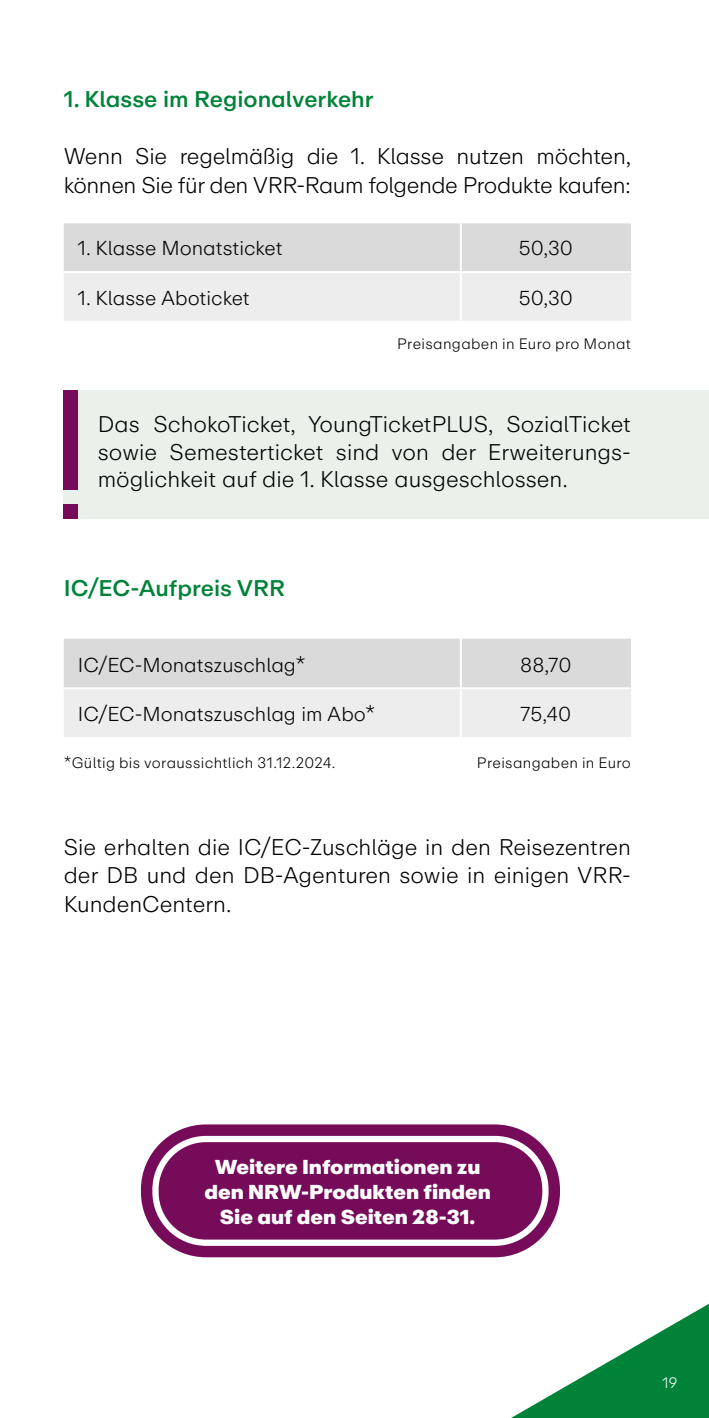
<style>
.page{position:relative;width:709px;height:1418px;background:#fff}
.page>*{position:absolute;margin:0;border:0;box-sizing:border-box;transform-origin:0 0}
.t1{font:300 22.5px/28.8px "ABC Repro";color:#000;text-align:justify}
.t2{font:300 22.5px/28.8px "ABC Repro";letter-spacing:-.02em;color:#000}
.t3{font:500 22.5px "ABC Repro";color:#008339}
.t4{font:300 20px "ABC Repro";color:#000}
.t5{font:900 20px/25px "ABC Repro";color:#fff;text-align:center}
.t6{font:300 15px "ABC Repro";letter-spacing:.02em;color:#000}
.t7{font:300 15px "ABC Repro";color:#fff}
</style>
<div class="page">
<svg style="left:513px;top:1303px;width:196px;height:114px"></svg>
<svg style="left:64px;top:223px;width:567px;height:98px;background:#e3e3e3"></svg>
<hr style="left:460px;top:223px;width:2px;height:48px;background:#fff">
<hr style="left:64px;top:271px;width:397px;height:2px;background:#fff">
<hr style="left:461px;top:271px;width:170px;height:2px;background:#fff">
<hr style="left:460px;top:273px;width:2px;height:48px;background:#fff">
<svg style="left:64px;top:638px;width:567px;height:99px;background:#e3e3e3"></svg>
<hr style="left:460px;top:638px;width:2px;height:49px;background:#fff">
<hr style="left:64px;top:687px;width:397px;height:2px;background:#fff">
<hr style="left:461px;top:687px;width:170px;height:2px;background:#fff">
<hr style="left:460px;top:689px;width:2px;height:48px;background:#fff">
<div style="left:141px;top:1124px;width:419px;height:133px;border:29px solid #760b5a;border-radius:51px"></div>
<div style="left:155px;top:1138px;width:390px;height:104px;background:#760b5a;border-radius:51px"></div>
<div style="left:152px;top:1135px;width:396px;height:110px;border:6px solid #fff;border-radius:51px"></div>
<div style="left:64px;top:390px;width:645px;height:128px;background:#e9f1ea"></div>
<div style="left:64px;top:390px;width:14px;height:100px;background:#760b5a"></div>
<div style="left:64px;top:504px;width:14px;height:14px;background:#760b5a"></div>
<p class="t3" style="left:64px;top:84px;width:311px">1. Klasse im Regionalverkehr</p>
<p class="t2" style="left:64px;top:142px;width:568px">Wenn Sie regelmäßig die 1. Klasse nutzen möchten, können Sie für den VRR-Raum folgende Produkte kaufen:</p>
<p class="t4" style="left:78px;top:236px;width:206px">1. Klasse Monatsticket</p>
<p class="t4" style="left:519px;top:236px;width:56px">50,30</p>
<p class="t4" style="left:78px;top:286px;width:173px">1. Klasse Aboticket</p>
<p class="t4" style="left:519px;top:286px;width:56px">50,30</p>
<p class="t6" style="left:397px;top:335px;width:235px">Preisangaben in Euro pro Monat</p>
<p class="t1" style="left:98px;top:411px;width:534px;line-height:27.5px;text-align:left">Das SchokoTicket, YoungTicketPLUS, SozialTicket sowie Semesterticket sind von der Erweiterungs&shy;möglichkeit auf die 1. Klasse ausgeschlossen.</p>
<p class="t3" style="left:64px;top:573px;width:223px">IC/EC-Aufpreis VRR</p>
<p class="t4" style="left:78px;top:652px;width:229px">IC/EC-Monatszuschlag*</p>
<p class="t4" style="left:520px;top:652px;width:53px">88,70</p>
<p class="t4" style="left:78px;top:702px;width:299px">IC/EC-Monatszuschlag im Abo*</p>
<p class="t4" style="left:520px;top:702px;width:52px">75,40</p>
<p class="t6" style="left:64px;top:753px;width:273px">*Gültig bis voraussichtlich 31.12.2024.</p>
<p class="t6" style="left:477px;top:753px;width:155px">Preisangaben in Euro</p>
<p class="t1" style="left:64px;top:832px;width:568px">Sie erhalten die IC/EC-Zuschläge in den Reisezentren der DB und den DB-Agenturen sowie in einigen VRR-KundenCentern.</p>
<p class="t5" style="left:204px;top:1154px;width:288px">Weitere Informationen zu den NRW-Produkten finden<br>Sie auf den Seiten 28-31.</p>
<p class="t7" style="left:662px;top:1373px;width:16px">19</p>
</div>
